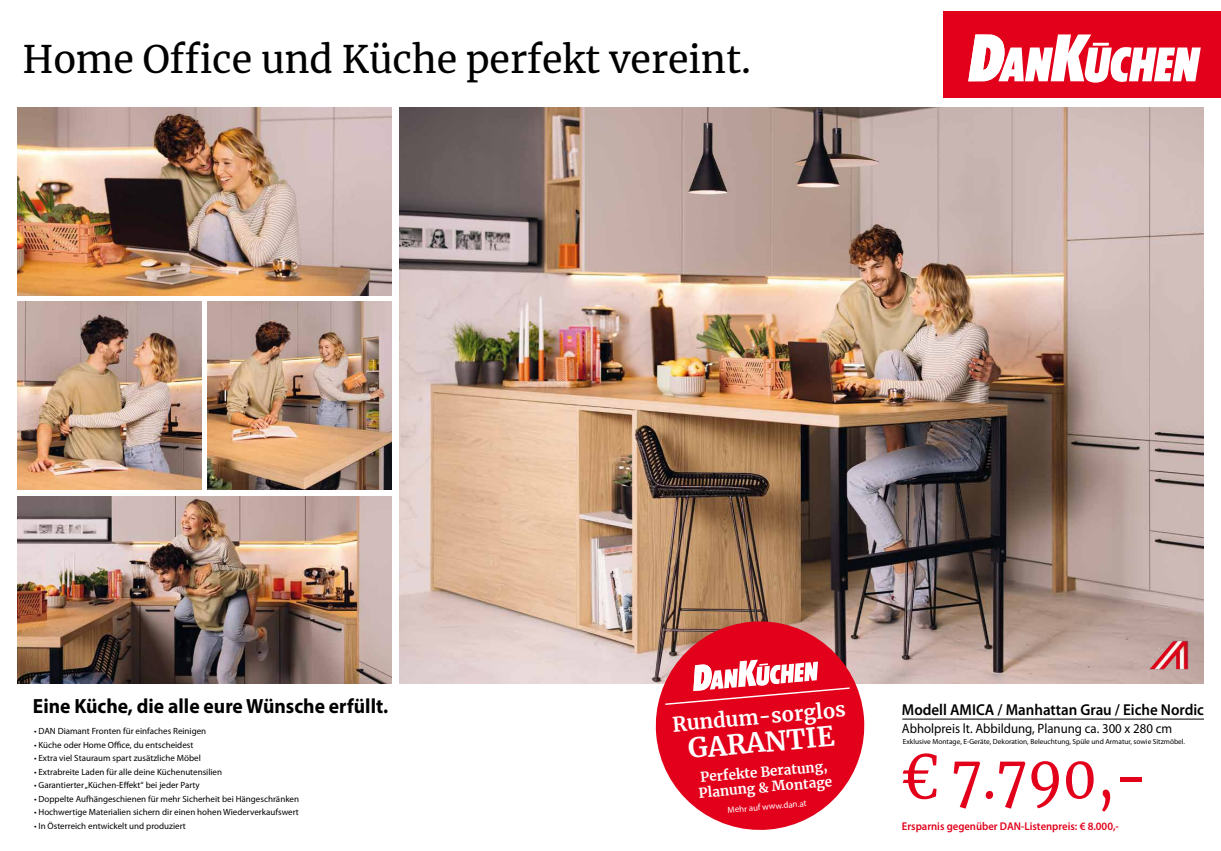
<style>
.page{position:relative;width:1221px;height:851px;background:#fff}
.page>*{position:absolute;margin:0;border:0;box-sizing:border-box;transform-origin:0 0}
.t1{font:58.95px "Merriweather";color:#e2001a;scale:.9 1}
.t2{font:37.5px "Merriweather";color:#000}
.t3{font:700 26.92px "Merriweather";color:#fff}
.t4{font:700 20.62px "Myriad Pro";color:#000;scale:.95 1}
.t5{font:700 20.02px "Merriweather";color:#fff}
.t6{font:600 15.83px "Myriad Pro";color:#000;scale:.95 1}
.t7{font:13.5px "Myriad Pro";color:#000;scale:.95 1}
.t8{font:700 13.5px/15.5px "Merriweather";color:#fff}
.t9{font:600 11.25px "Myriad Pro";color:#e2001a;scale:.95 1}
.t10{font:9px "Myriad Pro";color:#000}
.t11{font:8.85px "Myriad Pro";color:#fff}
.t12{font:7.35px "Myriad Pro";color:#000}
</style>
<div class="page">
<img style="left:17px;top:496px;width:375px;height:188px">
<img style="left:207px;top:302px;width:185px;height:187px">
<img style="left:17px;top:302px;width:184px;height:187px">
<img style="left:17px;top:107px;width:375px;height:188px">
<img style="left:400px;top:107px;width:803px;height:577px">
<img style="left:1141px;top:636px;width:50px;height:37px">
<div style="left:943px;top:11px;width:277px;height:86px;background:#e2001a"></div>
<svg style="left:968px;top:34px;width:232px;height:49px"></svg>
<hr style="left:902px;top:718px;width:301px;height:1px;background:#000">
<svg style="left:651px;top:616px;width:217px;height:214px;fill:#e2001a"></svg>
<svg style="left:663px;top:659px;width:188px;height:46px"></svg>
<h2 class="t2" style="left:22px;top:33px;width:730px">Home Office und Küche perfekt vereint.</h2>
<h3 class="t4" style="left:33px;top:692px;width:375px">Eine Küche, die alle eure Wünsche erfüllt.</h3>
<h3 class="t6" style="left:901px;top:699px;width:319px">Modell AMICA / Manhattan Grau / Eiche Nordic</h3>
<h3 class="t7" style="left:901px;top:720px;width:286px">Abholpreis lt. Abbildung, Planung ca. 300 x 280 cm</h3>
<h1 class="t1" style="left:901px;top:736px;width:275px">€ 7.790,-</h1>
<h3 class="t5" style="left:671px;top:710px;width:175px;rotate:-5deg">Rundum-sorglos</h3>
<h3 class="t3" style="left:686px;top:729px;width:148px;rotate:-5deg">GARANTIE</h3>
<h3 class="t8" style="left:696px;top:769px;width:135px;rotate:-5deg">Perfekte Beratung,<br>Planung &amp; Montage</h3>
<p class="t11" style="left:727px;top:804px;width:81px;rotate:-5deg">Mehr auf www.dan.at</p>
<p class="t10" style="left:34px;top:725px;width:174px">• DAN Diamant Fronten für einfaches Reinigen</p>
<p class="t10" style="left:34px;top:739px;width:161px">• Küche oder Home Office, du entscheidest</p>
<p class="t10" style="left:34px;top:752px;width:168px">• Extra viel Stauraum spart zusätzliche Möbel</p>
<p class="t10" style="left:34px;top:766px;width:190px">• Extrabreite Laden für alle deine Küchenutensilien</p>
<p class="t10" style="left:34px;top:779px;width:167px">• Garantierter „Küchen-Effekt“ bei jeder Party</p>
<p class="t10" style="left:34px;top:793px;width:266px">• Doppelte Aufhängeschienen für mehr Sicherheit bei Hängeschränken</p>
<p class="t10" style="left:34px;top:806px;width:266px">• Hochwertige Materialien sichern dir einen hohen Wiederverkaufswert</p>
<p class="t10" style="left:34px;top:820px;width:153px">• In Österreich entwickelt und produziert</p>
<p class="t12" style="left:902px;top:736px;width:284px">Exklusive Montage, E-Geräte, Dekoration, Beleuchtung, Spüle und Armatur, sowie Sitzmöbel.</p>
<p class="t9" style="left:901px;top:818px;width:230px">Ersparnis gegenüber DAN-Listenpreis: € 8.000,-</p>
</div>
